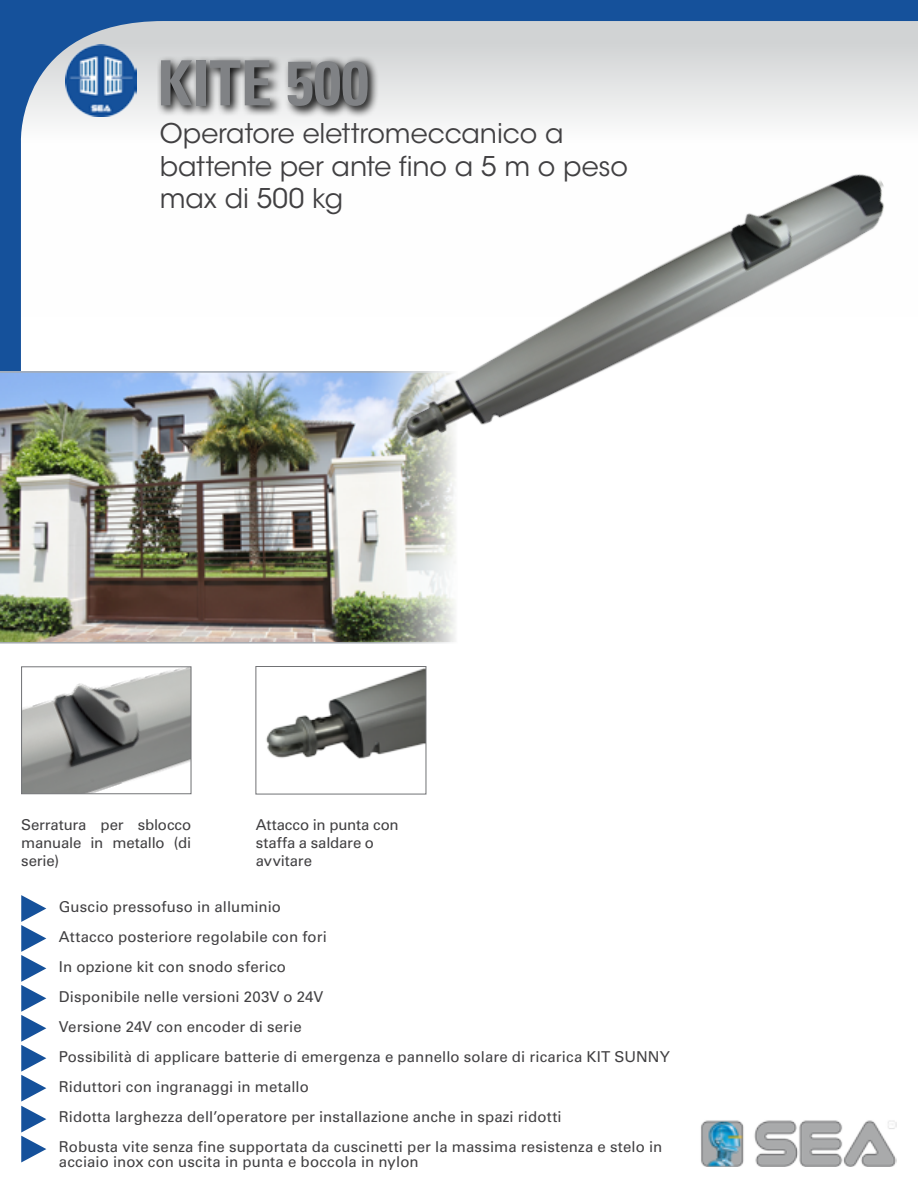
<style>
.page{position:relative;width:918px;height:1188px;background:#fff}
.page>*{position:absolute;margin:0;border:0;box-sizing:border-box;transform-origin:0 0}
.t1{font:700 condensed 62.4px "Univers LT Std";color:#808285}
.t2{font:27px/32.4px "ITC Avant Garde Std";letter-spacing:-.005em;color:#414042}
.t3{font:15px/30px "Univers LT Std";letter-spacing:.005em;color:#414042}
</style>
<div class="page">
<svg style="left:21px;top:895px;width:25px;height:267px"></svg>
<img style="left:701px;top:1120px;width:196px;height:47px">
<svg style="left:0;top:0;width:918px;height:371px"></svg>
<img style="left:23px;top:668px;width:166px;height:124px">
<div style="left:21px;top:666px;width:170px;height:128px;border:1px solid #717275"></div>
<img style="left:0;top:371px;width:455px;height:273px">
<img style="left:385px;top:149px;width:528px;height:336px">
<img style="left:266px;top:668px;width:158px;height:91px">
<div style="left:256px;top:666px;width:170px;height:128px;border:1px solid #717275"></div>
<h1 class="t1" style="left:158px;top:45px;width:213px">KITE 500</h1>
<h2 class="t2" style="left:160px;top:118px;width:470px">Operatore elettromeccanico a battente per ante fino a 5 m o peso max di 500 kg</h2>
<p class="t3" style="left:21px;top:815px;width:172px;line-height:18px;text-align:justify">Serratura per sblocco manuale in metallo (di serie)</p>
<p class="t3" style="left:256px;top:815px;width:144px;line-height:18px">Attacco in punta con staffa a saldare o avvitare</p>
<p class="t3" style="left:59px;top:892px;width:612px">Guscio pressofuso in alluminio<br>Attacco posteriore regolabile con fori<br>In opzione kit con snodo sferico<br>Disponibile nelle versioni 203V o 24V<br>Versione 24V con encoder di serie<br>Possibilità di applicare batterie di emergenza e pannello solare di ricarica KIT SUNNY Riduttori con ingranaggi in metallo<br>Ridotta larghezza dell’operatore per installazione anche in spazi ridotti<br>Robusta vite senza fine supportata da cuscinetti per la massima resistenza e stelo in</p>
<p class="t3" style="left:59px;top:1147px;width:361px">acciaio inox con uscita in punta e boccola in nylon</p>
</div>
